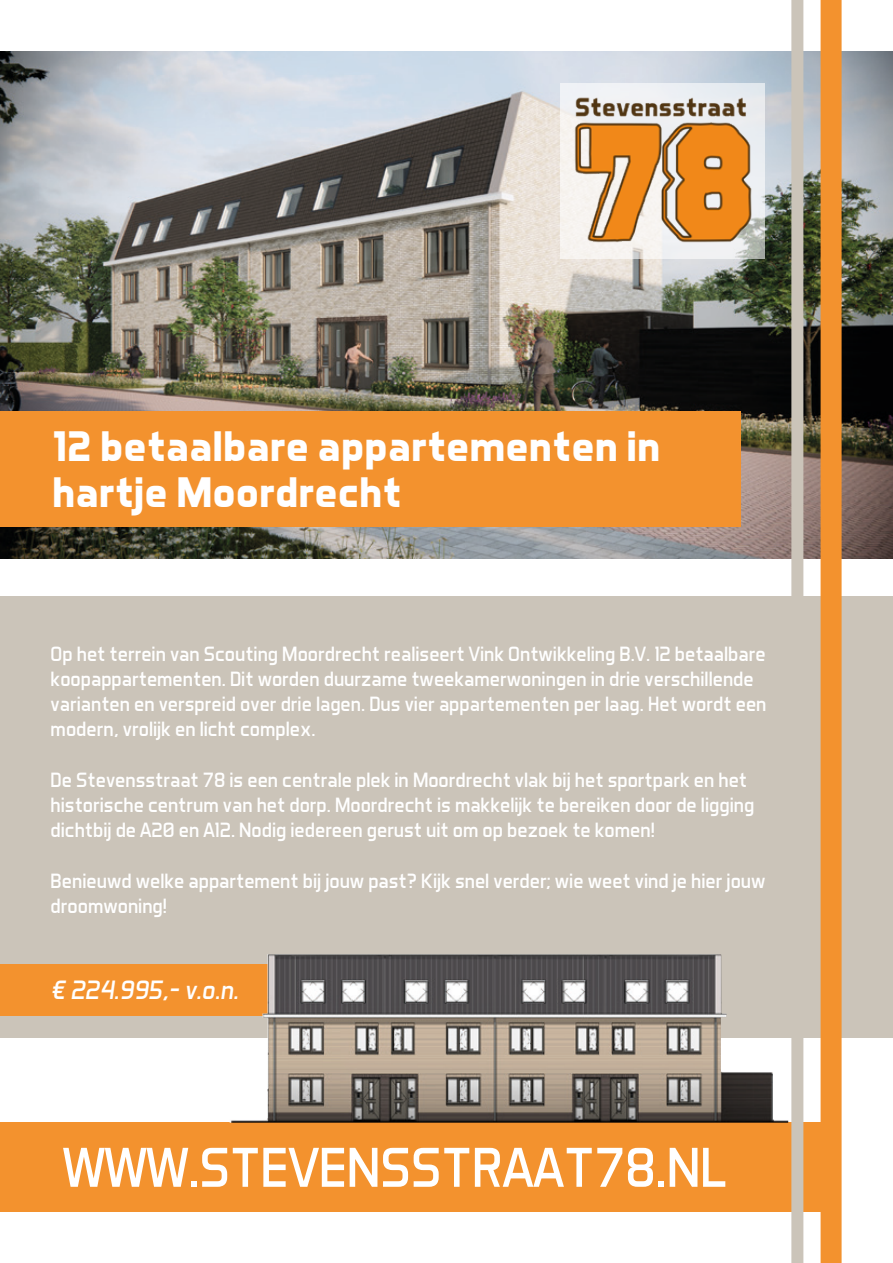
<style>
.page{position:relative;width:893px;height:1263px;background:#fff}
.page>*{position:absolute;margin:0;border:0;box-sizing:border-box;transform-origin:0 0}
.t1{font:57px "Aero Matics";color:#fff}
.t2{font:700 43.5px/46.5px "Aero Matics";color:#fff}
.t3{font:italic 27px "Aero Matics";color:#fff}
.t4{font:21px/25.2px "Aero Matics";color:#fff}
</style>
<div class="page">
<div style="left:0;top:597px;width:893px;height:441px;background:#cbc4b9"></div>
<div style="left:0;top:1123px;width:821px;height:89px;background:#f3922e"></div>
<img style="left:0;top:51px;width:893px;height:508px">
<div style="left:821px;top:0;width:21px;height:1263px;background:#f3922e"></div>
<div style="left:791px;top:0;width:12px;height:1263px;background:#cbc4b9"></div>
<div style="left:0;top:411px;width:740px;height:116px;background:#f3922e"></div>
<svg style="left:561px;top:83px;width:204px;height:175px;fill:#eff1f1"></svg>
<img style="left:570px;top:95px;width:185px;height:152px">
<div style="left:0;top:964px;width:281px;height:51px;background:#f3922e"></div>
<img style="left:230px;top:954px;width:558px;height:169px">
<h2 class="t2" style="left:52px;top:422px;width:610px">12 betaalbare appartementen in hartje Moordrecht</h2>
<p class="t4" style="left:51px;top:641px;width:717px">Op het terrein van Scouting Moordrecht realiseert Vink Ontwikkeling B.V. 12 betaalbare koopappartementen. Dit worden duurzame tweekamerwoningen in drie verschillende varianten en verspreid over drie lagen. Dus vier appartementen per laag. Het wordt een modern, vrolijk en licht complex.</p>
<p class="t4" style="left:51px;top:767px;width:705px">De Stevensstraat 78 is een centrale plek in Moordrecht vlak bij het sportpark en het historische centrum van het dorp. Moordrecht is makkelijk te bereiken door de ligging dichtbij de A20 en A12. Nodig iedereen gerust uit om op bezoek te komen!</p>
<p class="t4" style="left:51px;top:867px;width:716px">Benieuwd welke appartement bij jouw past? Kijk snel verder; wie weet vind je hier jouw droomwoning!</p>
<p class="t3" style="left:51px;top:974px;width:189px">€ 224.995,- v.o.n.</p>
<h1 class="t1" style="left:63px;top:1133px;width:666px">WWW.STEVENSSTRAAT78.NL</h1>
</div>
